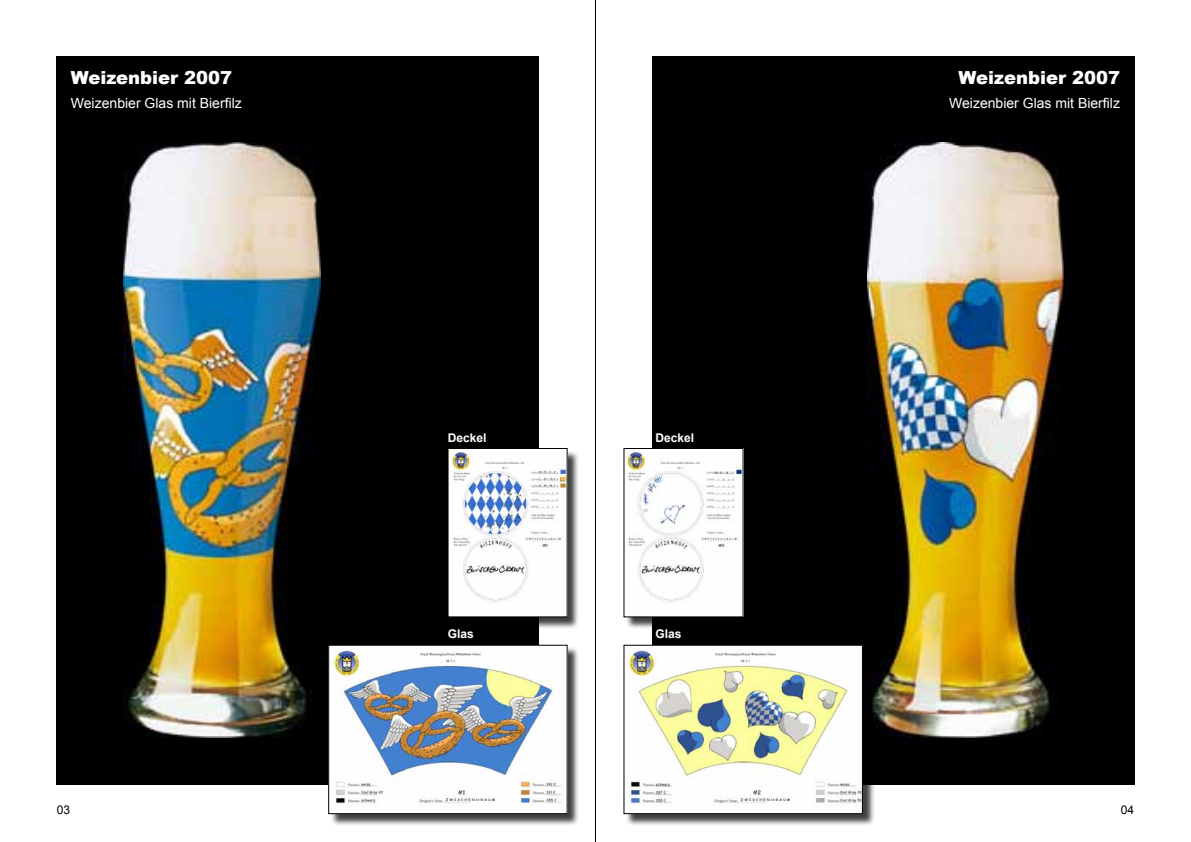
<style>
.page{position:relative;width:1191px;height:842px;background:#fff}
.page>*{position:absolute;margin:0;border:0;box-sizing:border-box;transform-origin:0 0}
.t1{font:900 18px "Arial";color:#fff}
.t2{font:14px "Arial";color:#fff}
.t3{font:700 12px "Arial";color:#fff}
.t4{font:12px "Arial";color:#000}
</style>
<div class="page">
<div style="left:57px;top:57px;width:482px;height:728px;background:#000"></div>
<img style="left:123px;top:142px;width:197px;height:595px">
<div style="left:449px;top:450px;width:131px;height:179px;background:#000;opacity:.75"></div>
<img style="left:450px;top:450px;width:115px;height:165px">
<div style="left:652px;top:57px;width:482px;height:728px;background:#000002"></div>
<img style="left:867px;top:142px;width:196px;height:595px">
<div style="left:625px;top:450px;width:130px;height:179px;background:#000;opacity:.75"></div>
<img style="left:626px;top:450px;width:115px;height:165px">
<div style="left:625px;top:647px;width:250px;height:179px;background:#000;opacity:.75"></div>
<img style="left:626px;top:647px;width:234px;height:165px">
<div style="left:330px;top:647px;width:249px;height:179px;background:#000;opacity:.75"></div>
<img style="left:330px;top:647px;width:235px;height:165px">
<div style="left:328px;top:645px;width:239px;height:169px;border:1px solid #000"></div>
<hr style="left:595px;top:0;width:1px;height:842px;background:#000">
<p class="t1" style="left:71px;top:64px;width:163px">Weizenbier 2007</p>
<p class="t2" style="left:71px;top:94px;width:172px">Weizenbier Glas mit Bierfilz</p>
<p class="t3" style="left:448px;top:430px;width:40px">Deckel</p>
<p class="t3" style="left:655px;top:430px;width:40px">Deckel</p>
<p class="t3" style="left:448px;top:626px;width:28px">Glas</p>
<p class="t3" style="left:655px;top:626px;width:28px">Glas</p>
<p class="t1" style="left:958px;top:64px;width:163px">Weizenbier 2007</p>
<p class="t2" style="left:949px;top:94px;width:172px">Weizenbier Glas mit Bierfilz</p>
<p class="t4" style="left:57px;top:802px;width:15px">03</p>
<p class="t4" style="left:1121px;top:802px;width:15px">04</p>
</div>
